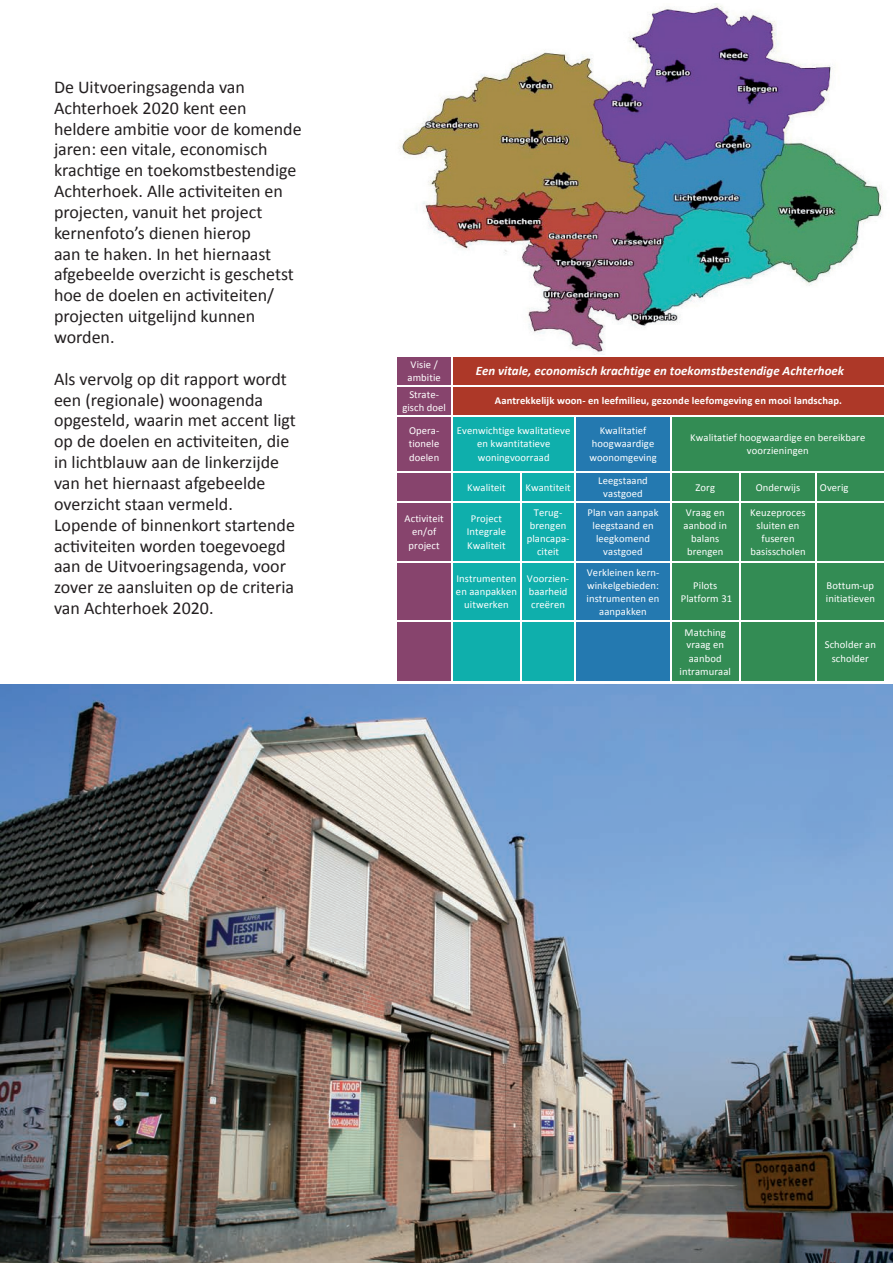
<style>
.page{position:relative;width:893px;height:1263px;background:#fff}
.page>*{position:absolute;margin:0;border:0;box-sizing:border-box;transform-origin:0 0}
.t1{font:18px/20.9px "Calibri";color:#231f20}
.t2{font:italic 700 12.9px "Calibri";color:#fff}
.t3{font:10.65px/13.2px "Calibri";letter-spacing:.01em;color:#fff;text-align:center}
.t4{font:700 10.65px "Calibri";letter-spacing:.01em;color:#fff}
</style>
<div class="page">
<img style="left:0;top:685px;width:893px;height:578px">
<img style="left:399px;top:3px;width:484px;height:352px">
<div style="left:397px;top:356px;width:54px;height:29px;background:#87446d"></div>
<div style="left:453px;top:356px;width:431px;height:29px;background:#ad3828"></div>
<div style="left:397px;top:387px;width:54px;height:28px;background:#87446d"></div>
<div style="left:453px;top:387px;width:431px;height:28px;background:#ad3828"></div>
<div style="left:397px;top:416px;width:54px;height:56px;background:#87446d"></div>
<div style="left:453px;top:416px;width:122px;height:56px;background:#0fafac"></div>
<div style="left:576px;top:416px;width:94px;height:56px;background:#2479b0"></div>
<div style="left:671px;top:416px;width:213px;height:56px;background:#338c54"></div>
<div style="left:397px;top:473px;width:54px;height:28px;background:#87446d"></div>
<div style="left:453px;top:473px;width:67px;height:28px;background:#0fafac"></div>
<div style="left:521px;top:473px;width:54px;height:28px;background:#0fafac"></div>
<div style="left:576px;top:473px;width:94px;height:28px;background:#2479b0"></div>
<div style="left:671px;top:473px;width:68px;height:28px;background:#338c54"></div>
<div style="left:740px;top:473px;width:75px;height:28px;background:#338c54"></div>
<div style="left:817px;top:473px;width:67px;height:28px;background:#338c54"></div>
<div style="left:397px;top:502px;width:54px;height:60px;background:#87446d"></div>
<div style="left:453px;top:502px;width:67px;height:60px;background:#0fafac"></div>
<div style="left:521px;top:502px;width:54px;height:60px;background:#0fafac"></div>
<div style="left:576px;top:502px;width:94px;height:60px;background:#2479b0"></div>
<div style="left:671px;top:502px;width:68px;height:60px;background:#338c54"></div>
<div style="left:740px;top:502px;width:75px;height:60px;background:#338c54"></div>
<div style="left:817px;top:502px;width:67px;height:60px;background:#338c54"></div>
<div style="left:397px;top:563px;width:54px;height:58px;background:#87446d"></div>
<div style="left:453px;top:563px;width:67px;height:58px;background:#0fafac"></div>
<div style="left:521px;top:563px;width:54px;height:58px;background:#0fafac"></div>
<div style="left:576px;top:563px;width:94px;height:58px;background:#2479b0"></div>
<div style="left:671px;top:563px;width:68px;height:58px;background:#338c54"></div>
<div style="left:740px;top:563px;width:25px;height:58px;background:#338c54"></div>
<div style="left:765px;top:563px;width:50px;height:58px;background:#338c54"></div>
<div style="left:817px;top:563px;width:67px;height:58px;background:#338c54"></div>
<div style="left:397px;top:622px;width:54px;height:59px;background:#87446d"></div>
<div style="left:453px;top:622px;width:67px;height:59px;background:#0fafac"></div>
<div style="left:521px;top:622px;width:54px;height:59px;background:#0fafac"></div>
<div style="left:576px;top:622px;width:94px;height:59px;background:#2479b0"></div>
<div style="left:671px;top:622px;width:68px;height:59px;background:#338c54"></div>
<div style="left:740px;top:622px;width:25px;height:59px;background:#338c54"></div>
<div style="left:765px;top:622px;width:50px;height:59px;background:#338c54"></div>
<div style="left:817px;top:622px;width:67px;height:59px;background:#338c54"></div>
<p class="t1" style="left:54px;top:77px;width:249px">De Uitvoeringsagenda van<br>Achterhoek 2020 kent een heldere ambitie voor de komende jaren: een vitale, economisch krachtige en toekomstbestendige<br>Achterhoek. Alle activiteiten en projecten, vanuit het project kernenfoto’s dienen hierop<br>aan te haken. In het hiernaast afgebeelde overzicht is geschetst hoe de doelen en activiteiten/ projecten uitgelijnd kunnen worden.</p>
<p class="t1" style="left:54px;top:368px;width:243px">Als vervolg op dit rapport wordt een (regionale) woonagenda opgesteld, waarin met accent ligt op de doelen en activiteiten, die in lichtblauw aan de linkerzijde van het hiernaast afgebeelde overzicht staan vermeld.<br>Lopende of binnenkort startende activiteiten worden toegevoegd aan de Uitvoeringsagenda, voor zover ze aansluiten op de criteria van Achterhoek 2020.</p>
<p class="t3" style="left:408px;top:358px;width:35px;text-align:left">Visie / ambitie</p>
<p class="t2" style="left:476px;top:363px;width:370px">Een vitale, economisch krachtige en toekomstbestendige Achterhoek</p>
<p class="t3" style="left:402px;top:388px;width:45px">Strate--‐ gisch doel</p>
<p class="t4" style="left:495px;top:394px;width:349px">Aantrekkelijk woon--‐ en leefmilieu, gezonde leefomgeving en mooi landschap.</p>
<p class="t3" style="left:409px;top:424px;width:32px;text-align:justify">Opera--‐ tionele doelen</p>
<p class="t3" style="left:457px;top:424px;width:115px">Evenwichtige kwalitatieve en kwantitatieve woningvoorraad</p>
<p class="t3" style="left:589px;top:424px;width:69px">Kwalitatief hoogwaardige woonomgeving</p>
<p class="t3" style="left:690px;top:431px;width:177px">Kwalitatief hoogwaardige en bereikbare voorzieningen</p>
<p class="t3" style="left:467px;top:480px;width:40px">Kwaliteit</p>
<p class="t3" style="left:525px;top:480px;width:47px">Kwantiteit</p>
<p class="t3" style="left:598px;top:474px;width:51px">Leegstaand vastgoed</p>
<p class="t3" style="left:695px;top:480px;width:21px">Zorg</p>
<p class="t3" style="left:756px;top:480px;width:46px">Onderwijs</p>
<p class="t3" style="left:820px;top:480px;width:30px">Overig</p>
<p class="t3" style="left:405px;top:512px;width:41px">Activiteit en/of project</p>
<p class="t3" style="left:467px;top:512px;width:41px">Project<br>Integrale<br>Kwaliteit</p>
<p class="t3" style="left:527px;top:505px;width:44px">Terug--‐ brengen plancapa--‐ citeit</p>
<p class="t3" style="left:588px;top:505px;width:73px">Plan van aanpak leegstaand en leegkomend vastgoed</p>
<p class="t3" style="left:683px;top:505px;width:45px">Vraag en aanbod in balans brengen</p>
<p class="t3" style="left:750px;top:505px;width:57px">Keuzeproces sluiten en fuseren basisscholen</p>
<p class="t3" style="left:456px;top:572px;width:62px">Instrumenten en aanpakken uitwerken</p>
<p class="t3" style="left:527px;top:572px;width:44px;text-align:left">Voorzien--‐ baarheid creëren</p>
<p class="t3" style="left:587px;top:565px;width:74px">Verkleinen kern--‐ winkelgebieden: instrumenten en aanpakken</p>
<p class="t3" style="left:681px;top:579px;width:53px">Pilots<br>Platform 31</p>
<p class="t3" style="left:826px;top:579px;width:51px;text-align:left">Bottum--‐up initiatieven</p>
<p class="t3" style="left:680px;top:625px;width:53px">Matching vraag en aanbod intramuraal</p>
<p class="t3" style="left:825px;top:638px;width:53px">Scholder an scholder</p>
</div>
